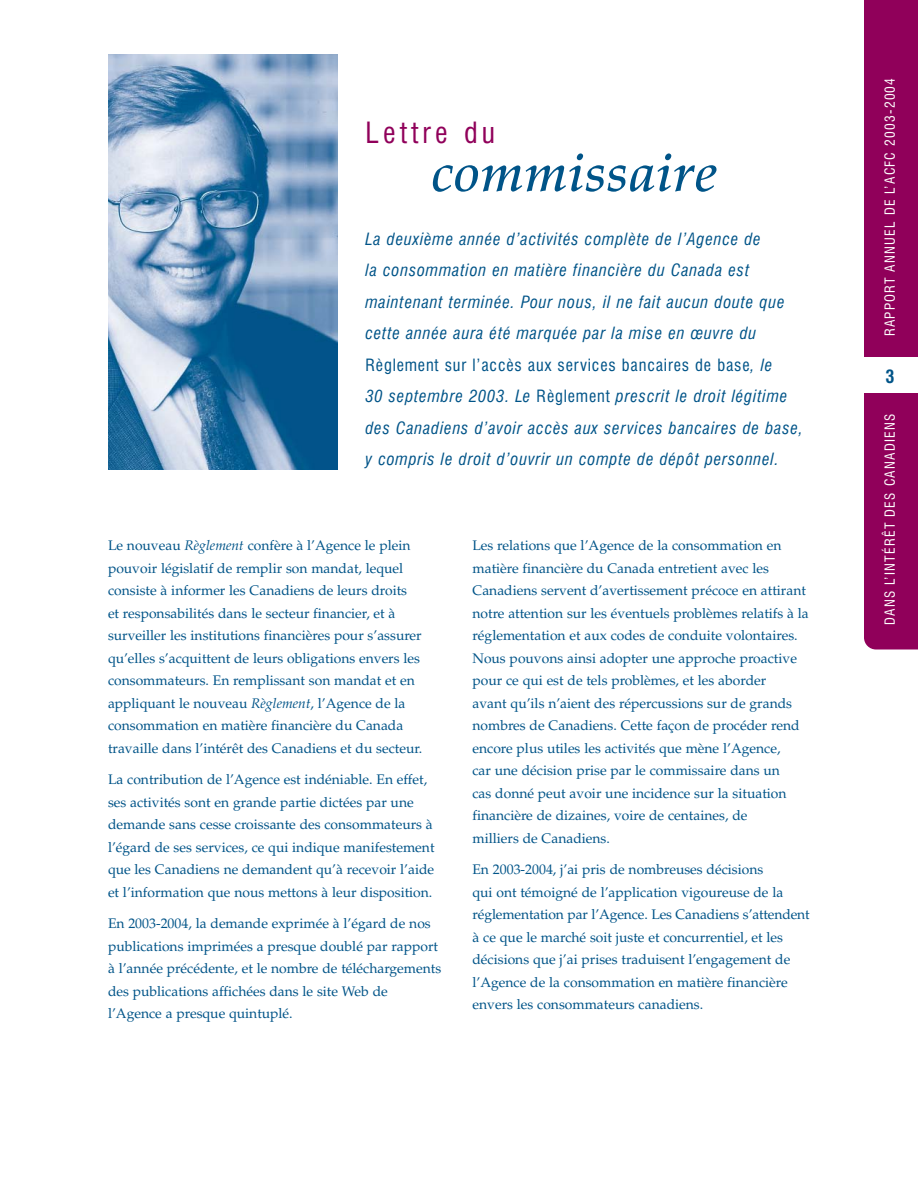
<style>
.page{position:relative;width:918px;height:1188px;background:#fff}
.page>*{position:absolute;margin:0;border:0;box-sizing:border-box;transform-origin:0 0}
.t1{font:italic 500 54px "Palatino";letter-spacing:.015em;color:#005488}
.t2{font:condensed 28.5px "Swiss 721 BT";letter-spacing:.15em;color:#90005a}
.t3{font:700 condensed 18px "Swiss 721 BT";color:#005488}
.t4{font:italic condensed 16.5px/31.5px "Swiss 721 BT";letter-spacing:.05em;color:#005488}
.t5{font:13.8px/22.5px "Palatino";color:#005488}
.t6{font:condensed 13.5px "Swiss 721 BT";letter-spacing:.09em;color:#fff}
.s1{font-style:normal}
.s2{font-style:italic}
</style>
<div class="page">
<div style="left:864px;top:0;width:54px;height:650px;background:#90005a"></div>
<div style="left:847px;top:357px;width:71px;height:36px;background:#fff"></div>
<img style="left:108px;top:54px;width:230px;height:416px">
<h2 class="t2" style="left:365px;top:123px;width:131px">Lettre du</h2>
<h1 class="t1" style="left:431px;top:152px;width:287px">commissaire</h1>
<p class="t4" style="left:365px;top:224px;width:439px">La deuxième année d’activités complète de l’Agence de<br>la consommation en matière financière du Canada est maintenant terminée. Pour nous, il ne fait aucun doute que cette année aura été marquée par la mise en œuvre du <span class="s1">Règlement sur l’accès aux services bancaires de base</span>, le<br>30 septembre 2003. Le <span class="s1">Règlement</span> prescrit le droit légitime des Canadiens d’avoir accès aux services bancaires de base, y compris le droit d’ouvrir un compte de dépôt personnel.</p>
<p class="t5" style="left:108px;top:536px;width:316px">Le nouveau <span class="s2">Règlement</span> confère à l’Agence le plein pouvoir législatif de remplir son mandat, lequel consiste à informer les Canadiens de leurs droits<br>et responsabilités dans le secteur financier, et à surveiller les institutions financières pour s’assurer qu’elles s’acquittent de leurs obligations envers les consommateurs. En remplissant son mandat et en appliquant le nouveau <span class="s2">Règlement</span>, l’Agence de la consommation en matière financière du Canada travaille dans l’intérêt des Canadiens et du secteur.</p>
<p class="t5" style="left:108px;top:770px;width:328px">La contribution de l’Agence est indéniable. En effet, ses activités sont en grande partie dictées par une demande sans cesse croissante des consommateurs à l’égard de ses services, ce qui indique manifestement que les Canadiens ne demandent qu’à recevoir l’aide et l’information que nous mettons à leur disposition.</p>
<p class="t5" style="left:108px;top:914px;width:335px">En 2003-2004, la demande exprimée à l’égard de nos publications imprimées a presque doublé par rapport à l’année précédente, et le nombre de téléchargements des publications affichées dans le site Web de l’Agence a presque quintuplé.</p>
<p class="t5" style="left:473px;top:536px;width:338px">Les relations que l’Agence de la consommation en matière financière du Canada entretient avec les Canadiens servent d’avertissement précoce en attirant notre attention sur les éventuels problèmes relatifs à la réglementation et aux codes de conduite volontaires.<br>Nous pouvons ainsi adopter une approche proactive pour ce qui est de tels problèmes, et les aborder<br>avant qu’ils n’aient des répercussions sur de grands nombres de Canadiens. Cette façon de procéder rend encore plus utiles les activités que mène l’Agence,<br>car une décision prise par le commissaire dans un<br>cas donné peut avoir une incidence sur la situation financière de dizaines, voire de centaines, de<br>milliers de Canadiens.</p>
<p class="t5" style="left:473px;top:860px;width:339px">En 2003-2004, j’ai pris de nombreuses décisions<br>qui ont témoigné de l’application vigoureuse de la réglementation par l’Agence. Les Canadiens s’attendent à ce que le marché soit juste et concurrentiel, et les décisions que j’ai prises traduisent l’engagement de l’Agence de la consommation en matière financière envers les consommateurs canadiens.</p>
<p class="t6" style="left:885px;top:336px;width:260px;rotate:-90deg">RAPPORT ANNUEL DE L’ACFC 2003-2004</p>
<h3 class="t3" style="left:885px;top:370px;width:10px">3</h3>
<p class="t6" style="left:885px;top:625px;width:212px;rotate:-90deg">DANS L’INTÉRÊT DES CANADIENS</p>
</div>
